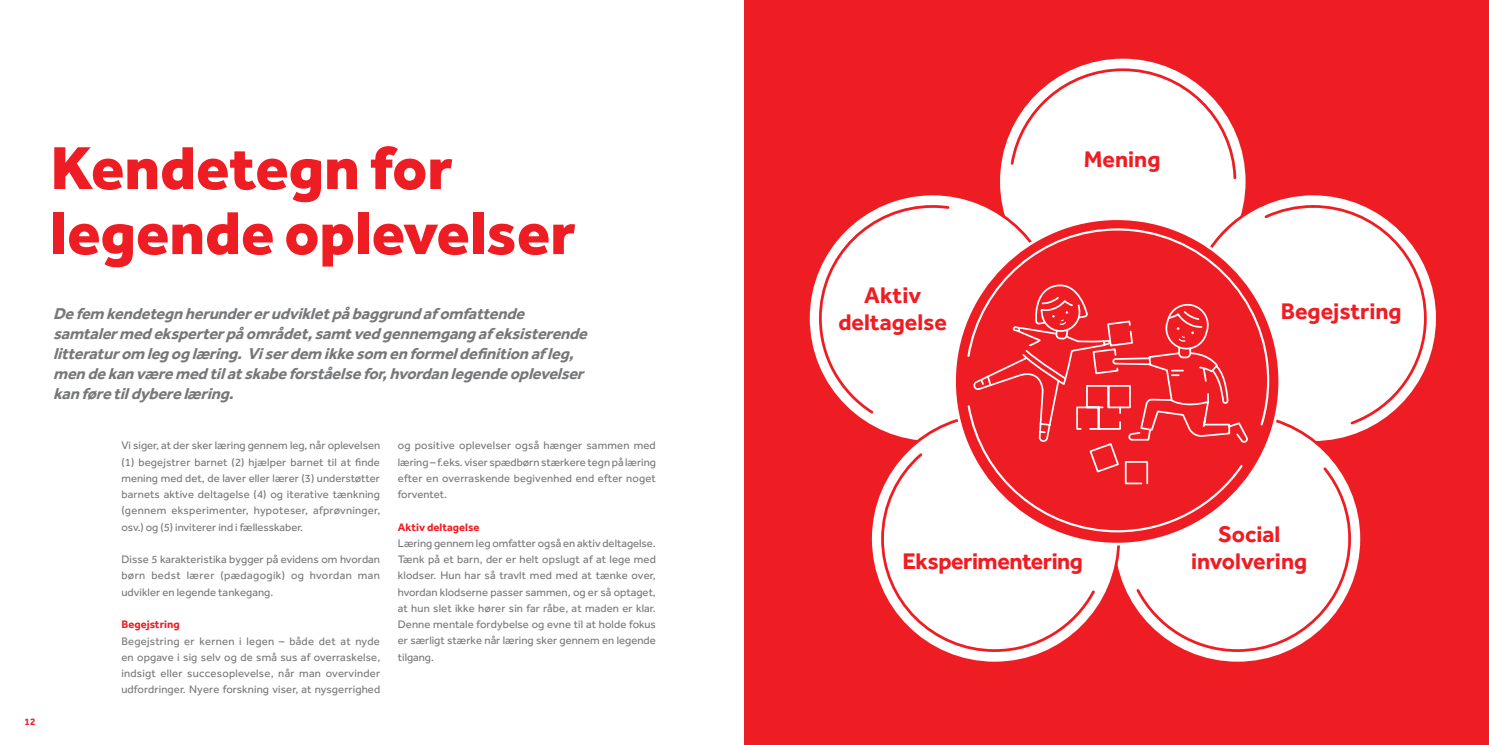
<style>
.page{position:relative;width:1489px;height:745px;background:#fff}
.page>*{position:absolute;margin:0;border:0;box-sizing:border-box;transform-origin:0 0}
.t1{font:800 62.5px/65px "Effra";color:#ee1d23}
.t2{font:700 23.38px/26.9px "Effra";color:#ee1d23;text-align:center}
.t3{font:700 23.38px "Effra";letter-spacing:-.02em;color:#ee1d23}
.t4{font:italic 700 16.25px/20px "Effra";letter-spacing:-.025em;color:#767779}
.t5{font:11.25px/16.2px "Effra";letter-spacing:.005em;color:#767779;text-align:justify}
.t6{font:700 11.25px "Effra";color:#ee1d23}
.t7{font:700 10px "Effra";color:#ee1d23}
</style>
<div class="page">
<div style="left:744px;top:0;width:744px;height:744px;background:#ee1d23"></div>
<div style="left:998px;top:57px;width:248px;height:248px;background:#fff;border-radius:50%"></div>
<svg style="left:1008px;top:67px;width:229px;height:113px"></svg>
<svg style="left:1243px;top:191px;width:193px;height:173px"></svg>
<svg style="left:817px;top:203px;width:610px;height:450px"></svg>
<p class="t7" style="left:25px;top:715px;width:12px">12</p>
<h1 class="t1" style="left:50px;top:134px;width:526px">Kendetegn for legende oplevelser</h1>
<p class="t4" style="left:53px;top:303px;width:540px">Defem kendetegnherundererudvikletpåbaggrundaf omfattende samtalermedeksperterpåområdet,samtvedgennemgangaf eksisterende litteraturom legoglæring.Viserdem ikkesom enformeldefinitionaf leg, mendekanværemedtilatskabeforståelsefor,hvordanlegendeoplevelser kanføretildyberelæring.</p>
<p class="t5" style="left:121px;top:437px;width:260px">Vi siger, at der sker læring gennem leg, når oplevelsen (1) begejstrer barnet (2) hjælper barnet til at finde mening med det, de laver eller lærer (3) understøtter barnets aktive deltagelse (4) og iterative tænkning (gennem eksperimenter, hypoteser, afprøvninger, osv.) og (5) inviterer ind i fællesskaber.</p>
<p class="t5" style="left:121px;top:550px;width:260px">Disse 5 karakteristika bygger på evidens om hvordan børn bedst lærer (pædagogik) og hvordan man udvikler en legende tankegang.</p>
<p class="t6" style="left:121px;top:617px;width:60px">Begejstring</p>
<p class="t5" style="left:121px;top:632px;width:260px">Begejstring er kernen i legen – både det at nyde en opgave i sig selv og de små sus af overraskelse, indsigt eller succesoplevelse, når man overvinder udfordringer. Nyere forskning viser, at nysgerrighed</p>
<p class="t5" style="left:398px;top:437px;width:259px">og positive oplevelser også hænger sammen med læring – f.eks. viser spædbørn stærkere tegn på læring efter en overraskende begivenhed end efter noget forventet.</p>
<p class="t6" style="left:398px;top:519px;width:83px">Aktiv deltagelse</p>
<p class="t5" style="left:398px;top:534px;width:259px">Læring gennem leg omfatter også en aktiv deltagelse.<br>Tænk på et barn, der er helt opslugt af at lege med klodser. Hun har så travlt med med at tænke over, hvordan klodserne passer sammen, og er så optaget, at hun slet ikke hører sin far råbe, at maden er klar.<br>Denne mentale fordybelse og evne til at holde fokus er særligt stærke når læring sker gennem en legende tilgang.</p>
<h2 class="t2" style="left:838px;top:281px;width:110px">Aktiv deltagelse</h2>
<h2 class="t2" style="left:1083px;top:145px;width:78px">Mening</h2>
<h2 class="t2" style="left:1280px;top:297px;width:122px">Begejstring</h2>
<h2 class="t2" style="left:1217px;top:520px;width:64px">Social</h2>
<h2 class="t3" style="left:902px;top:546px;width:182px">Eksperimentering</h2>
<h2 class="t2" style="left:1190px;top:547px;width:118px">involvering</h2>
</div>
